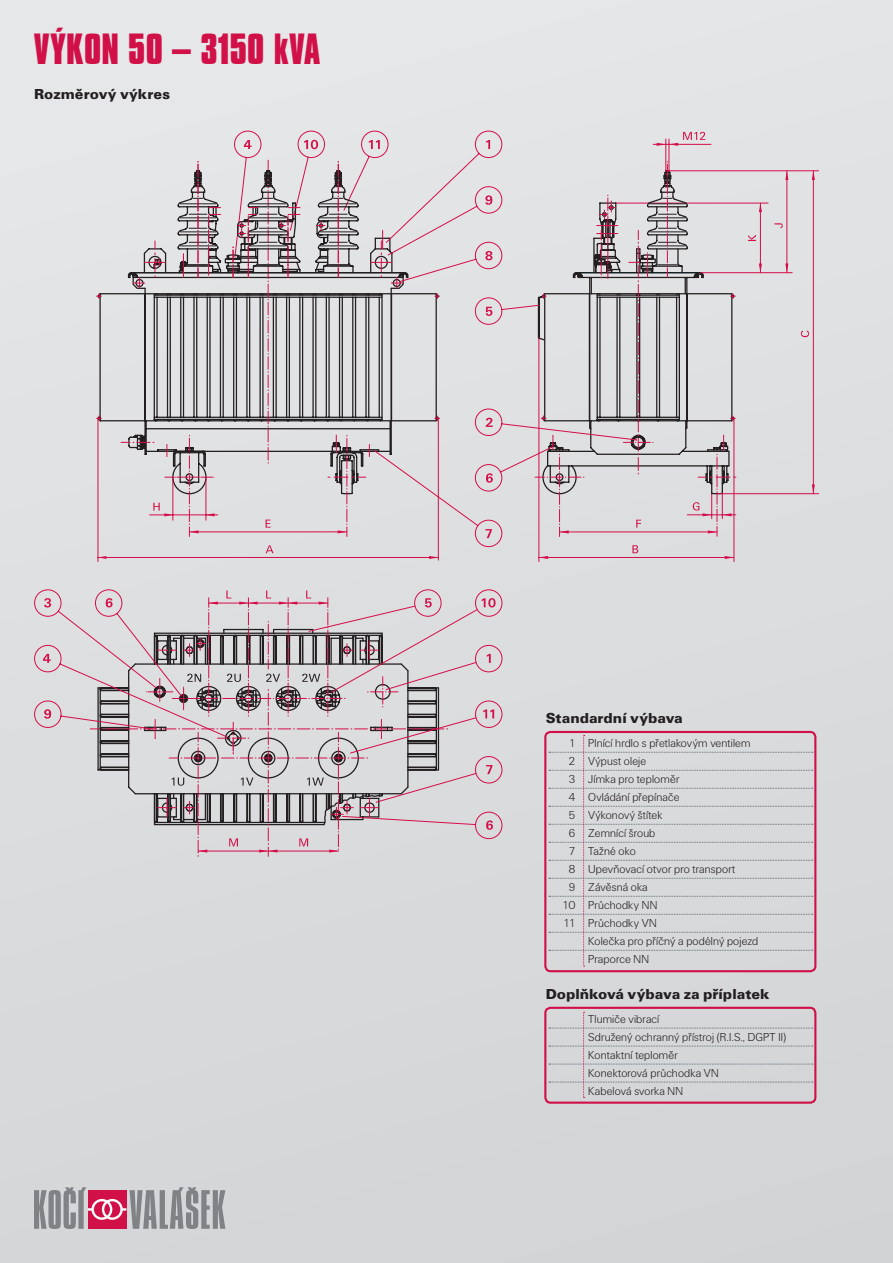
<style>
.page{position:relative;width:893px;height:1263px;background:#dadbdd}
.page>*{position:absolute;margin:0;border:0;box-sizing:border-box;transform-origin:0 0}
.t1{font:37.5px "Compacta Bd AT";letter-spacing:.005em;color:#d11048}
.t2{font:15px "U001 TOT Blac";color:#231f20}
.t3{font:12px/18px "U001 DOT Ligh";letter-spacing:.015em;color:#231f20}
</style>
<div class="page">
<svg style="left:34px;top:1187px;width:191px;height:42px"></svg>
<div style="left:544px;top:731px;width:272px;height:241px;border:2px solid #d11048;border-radius:5px"></div>
<div style="left:544px;top:1007px;width:272px;height:97px;border:2px solid #d11048;border-radius:5px"></div>
<svg style="left:549px;top:735px;width:264px;height:232px"></svg>
<svg style="left:549px;top:1012px;width:264px;height:86px"></svg>
<svg style="left:98px;top:131px;width:276px;height:431px"></svg>
<svg style="left:374px;top:131px;width:445px;height:431px"></svg>
<svg style="left:97px;top:416px;width:4px;height:5px"></svg>
<svg style="left:97px;top:294px;width:4px;height:5px"></svg>
<svg style="left:435px;top:416px;width:5px;height:5px"></svg>
<svg style="left:435px;top:294px;width:5px;height:5px"></svg>
<svg style="left:535px;top:162px;width:201px;height:374px"></svg>
<svg style="left:121px;top:160px;width:285px;height:376px"></svg>
<svg style="left:34px;top:589px;width:56px;height:140px"></svg>
<svg style="left:90px;top:589px;width:412px;height:267px"></svg>
<h1 class="t1" style="left:34px;top:26px;width:288px">VÝKON 50 – 3150 kVA</h1>
<p class="t2" style="left:34px;top:86px;width:138px">Rozměrový výkres</p>
<p class="t2" style="left:546px;top:710px;width:139px">Standardní výbava</p>
<p class="t3" style="left:568px;top:734px;width:184px">1 Plnící hrdlo s přetlakovým ventilem</p>
<p class="t3" style="left:568px;top:752px;width:79px">2 Výpust oleje</p>
<p class="t3" style="left:568px;top:770px;width:113px">3 Jímka pro teploměr</p>
<p class="t3" style="left:568px;top:788px;width:113px">4 Ovládání přepínače</p>
<p class="t3" style="left:568px;top:806px;width:96px">5 Výkonový štítek</p>
<p class="t3" style="left:568px;top:824px;width:89px">6 Zemnící šroub</p>
<p class="t3" style="left:568px;top:842px;width:69px">7 Tažné oko</p>
<p class="t3" style="left:568px;top:860px;width:169px">8 Upevňovací otvor pro transport</p>
<p class="t3" style="left:568px;top:878px;width:81px">9 Závěsná oka</p>
<p class="t3" style="left:562px;top:896px;width:97px">10 Průchodky NN</p>
<p class="t3" style="left:563px;top:914px;width:95px">11 Průchodky VN</p>
<p class="t3" style="left:588px;top:932px;width:171px">Kolečka pro příčný a podélný pojezd</p>
<p class="t3" style="left:588px;top:950px;width:62px">Praporce NN</p>
<p class="t2" style="left:546px;top:986px;width:225px">Doplňková výbava za příplatek</p>
<p class="t3" style="left:588px;top:1010px;width:199px">Tlumiče vibrací<br>Sdružený ochranný přístroj (R.I.S., DGPT II)<br>Kontaktní teploměr<br>Konektorová průchodka VN<br>Kabelová svorka NN</p>
</div>
